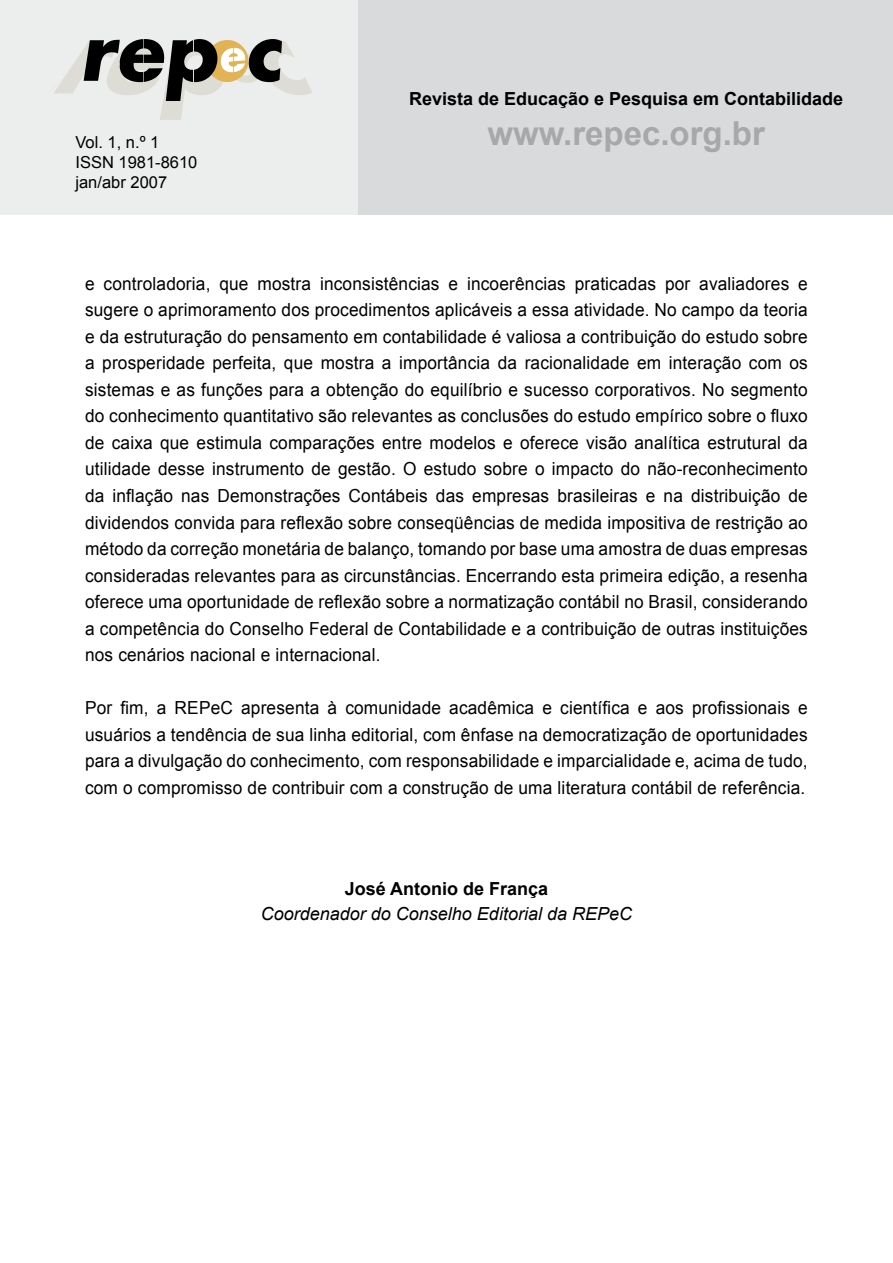
<style>
.page{position:relative;width:893px;height:1263px;background:#fff}
.page>*{position:absolute;margin:0;border:0;box-sizing:border-box;transform-origin:0 0}
.t1{font:700 33px "Arial";color:#a7a8aa}
.t2{font:18px/26.5px "Arial";letter-spacing:.01em;color:#000;text-align:justify;scale:.96 1}
.t3{font:700 18px "Arial";color:#000}
.t4{font:italic 18px "Arial";color:#000}
.t5{font:16.5px/19.8px "Arial";color:#000}
</style>
<div class="page">
<div style="left:0;top:0;width:893px;height:214px;background:#d9dadb"></div>
<div style="left:0;top:0;width:357px;height:214px;background:#eceded"></div>
<svg style="left:54px;top:39px;width:258px;height:81px"></svg>
<p class="t5" style="left:75px;top:133px;width:123px">Vol. 1, n.º 1<br>ISSN 1981-8610 jan/abr 2007</p>
<p class="t3" style="left:409px;top:87px;width:436px">Revista de Educação e Pesquisa em Contabilidade</p>
<h1 class="t1" style="left:487px;top:111px;width:279px">www.repec.org.br</h1>
<p class="t2" style="left:85px;top:270px;width:754px">e controladoria, que mostra inconsistências e incoerências praticadas por avaliadores e sugere o aprimoramento dos procedimentos aplicáveis a essa atividade. No campo da teoria e da estruturação do pensamento em contabilidade é valiosa a contribuição do estudo sobre a prosperidade perfeita, que mostra a importância da racionalidade em interação com os sistemas e as funções para a obtenção do equilíbrio e sucesso corporativos. No segmento do conhecimento quantitativo são relevantes as conclusões do estudo empírico sobre o fluxo de caixa que estimula comparações entre modelos e oferece visão analítica estrutural da utilidade desse instrumento de gestão. O estudo sobre o impacto do não-reconhecimento da inflação nas Demonstrações Contábeis das empresas brasileiras e na distribuição de dividendos convida para reflexão sobre conseqüências de medida impositiva de restrição ao método da correção monetária de balanço, tomando por base uma amostra de duas empresas consideradas relevantes para as circunstâncias. Encerrando esta primeira edição, a resenha oferece uma oportunidade de reflexão sobre a normatização contábil no Brasil, considerando a competência do Conselho Federal de Contabilidade e a contribuição de outras instituições nos cenários nacional e internacional.</p>
<p class="t2" style="left:85px;top:695px;width:754px">Por fim, a REPeC apresenta à comunidade acadêmica e científica e aos profissionais e usuários a tendência de sua linha editorial, com ênfase na democratização de oportunidades para a divulgação do conhecimento, com responsabilidade e imparcialidade e, acima de tudo, com o compromisso de contribuir com a construção de uma literatura contábil de referência.</p>
<p class="t3" style="left:345px;top:876px;width:205px">José Antonio de França</p>
<p class="t4" style="left:261px;top:902px;width:373px">Coordenador do Conselho Editorial da REPeC</p>
</div>
